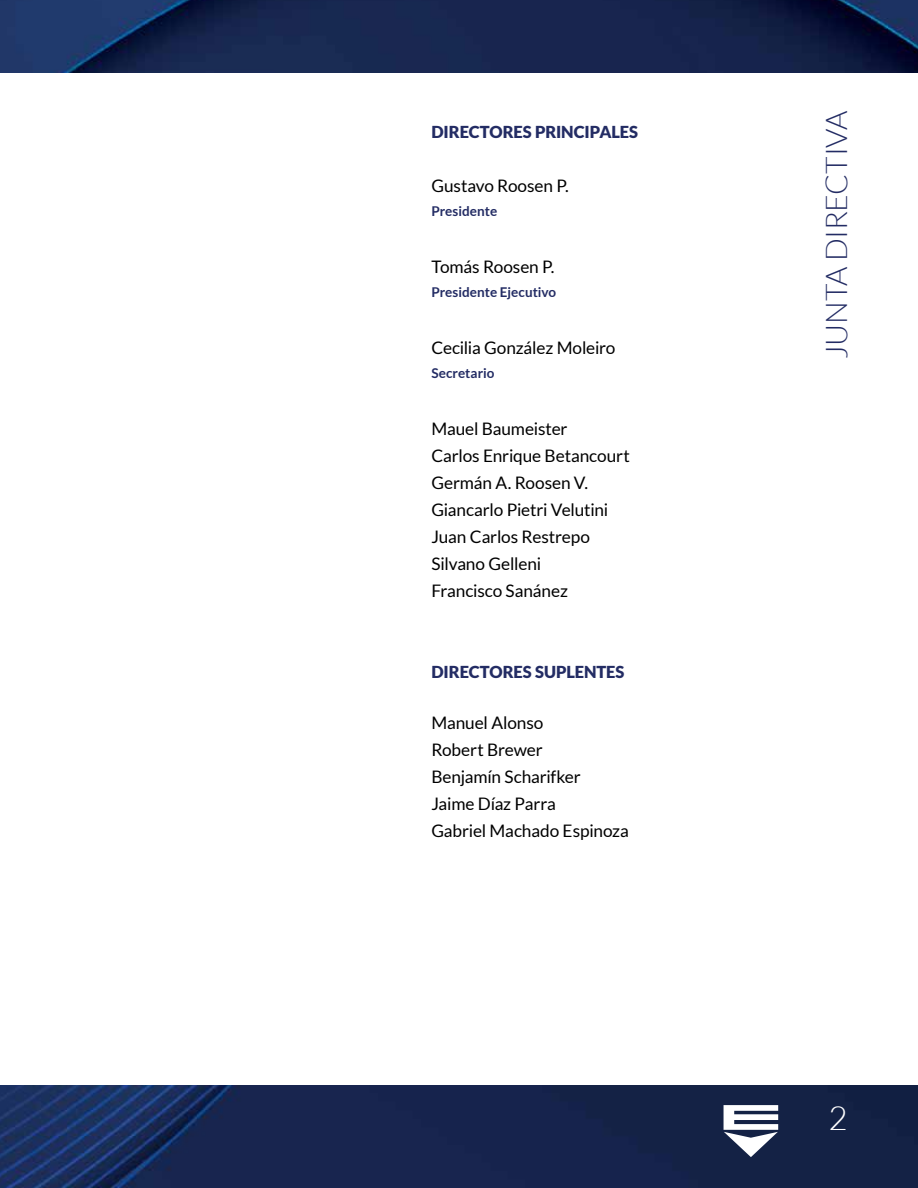
<style>
.page{position:relative;width:918px;height:1188px;background:#fff}
.page>*{position:absolute;margin:0;border:0;box-sizing:border-box;transform-origin:0 0}
.t1{font:300 33px "Lato";color:#fff}
.t2{font:300 30px "Lato";letter-spacing:-.01em;color:#232c64}
.t3{font:17.25px/27px "Lato";letter-spacing:-.01em;color:#000}
.t4{font:900 16.5px "Lato";letter-spacing:-.005em;color:#232c64}
.t5{font:700 13.5px "Lato";color:#232c64}
</style>
<div class="page">
<img style="left:0;top:1086px;width:918px;height:102px">
<img style="left:0;top:0;width:918px;height:72px">
<svg style="left:724px;top:1105px;width:54px;height:52px"></svg>
<p class="t4" style="left:431px;top:122px;width:208px">DIRECTORES PRINCIPALES</p>
<p class="t3" style="left:431px;top:172px;width:139px">Gustavo Roosen P.</p>
<p class="t5" style="left:431px;top:203px;width:67px">Presidente</p>
<p class="t3" style="left:431px;top:253px;width:125px">Tomás Roosen P.</p>
<p class="t5" style="left:431px;top:284px;width:126px">Presidente Ejecutivo</p>
<p class="t3" style="left:431px;top:334px;width:186px">Cecilia González Moleiro</p>
<p class="t5" style="left:431px;top:365px;width:65px">Secretario</p>
<p class="t3" style="left:431px;top:415px;width:200px">Mauel Baumeister<br>Carlos Enrique Betancourt<br>Germán A. Roosen V.<br>Giancarlo Pietri Velutini<br>Juan Carlos Restrepo<br>Silvano Gelleni<br>Francisco Sanánez</p>
<p class="t4" style="left:431px;top:662px;width:195px">DIRECTORES SUPLENTES</p>
<p class="t3" style="left:431px;top:709px;width:199px">Manuel Alonso<br>Robert Brewer<br>Benjamín Scharifker<br>Jaime Díaz Parra<br>Gabriel Machado Espinoza</p>
<h2 class="t2" style="left:820px;top:359px;width:250px;rotate:-90deg">JUNTA DIRECTIVA</h2>
<h1 class="t1" style="left:829px;top:1100px;width:21px">2</h1>
</div>
